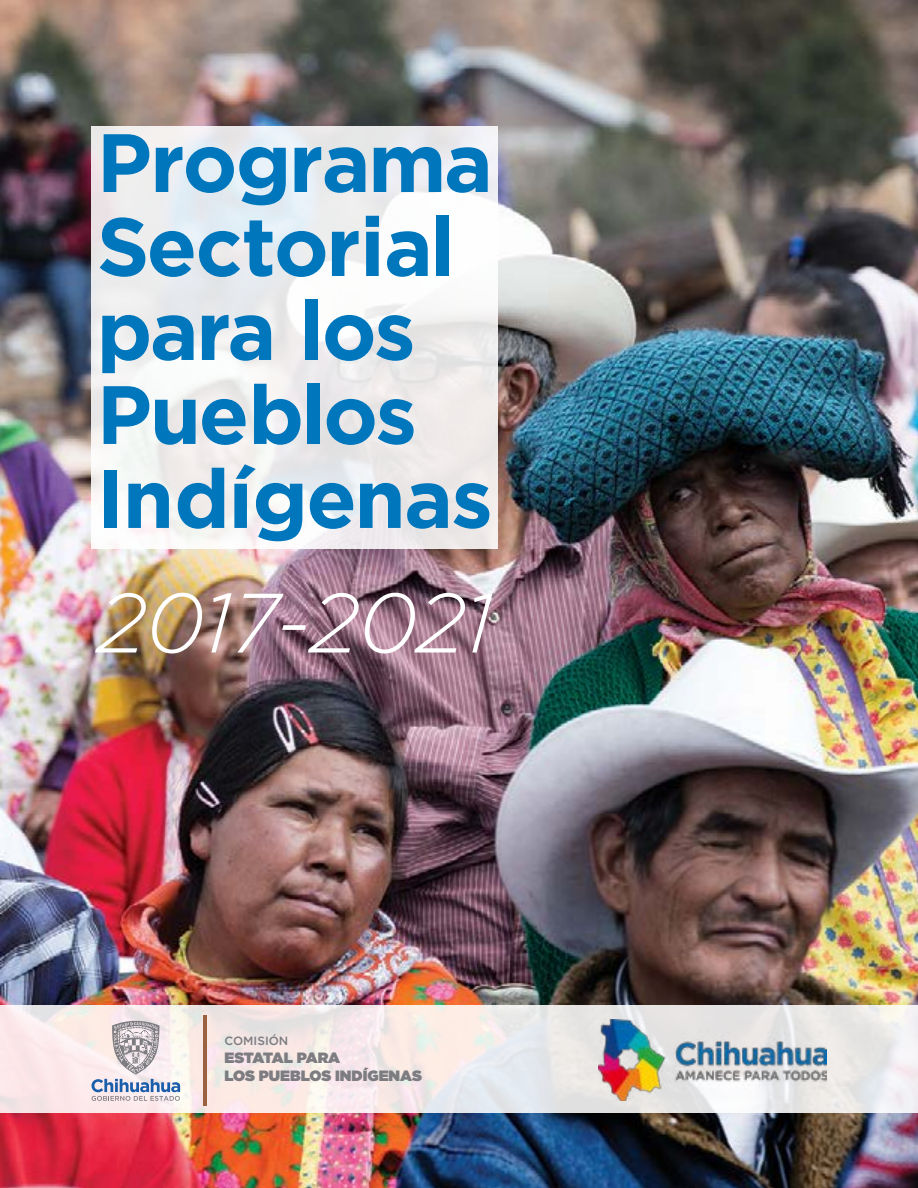
<style>
.page{position:relative;width:918px;height:1188px;background:#fff}
.page>*{position:absolute;margin:0;border:0;box-sizing:border-box;transform-origin:0 0}
.t1{font:italic 300 84px "Gotham";letter-spacing:-.01em;color:#fff}
.t2{font:700 82.5px/84px "Gotham";letter-spacing:-.025em;color:#0076bd}
.t3{font:900 15px/17.9px "Gotham";color:#7c7c81}
.t4{font:500 12px "Gotham";color:#7c7c81}
</style>
<div class="page">
<img style="left:0;top:0;width:918px;height:1188px">
<svg style="left:0;top:1005px;width:918px;height:108px;background:#f0e9e8"></svg>
<svg style="left:92px;top:126px;width:406px;height:423px;fill:#eeedee"></svg>
<svg style="left:92px;top:1019px;width:88px;height:82px"></svg>
<hr style="left:203px;top:1015px;width:4px;height:91px;background:#9a6241">
<img style="left:598px;top:1020px;width:228px;height:80px">
<p class="t2" style="left:97px;top:120px;width:398px">Programa<br>Sectorial para los<br>Pueblos<br>Indígenas</p>
<p class="t1" style="left:97px;top:570px;width:397px">2017-2021</p>
<p class="t4" style="left:224px;top:1033px;width:65px">COMISIÓN</p>
<p class="t3" style="left:224px;top:1049px;width:199px">ESTATAL PARA<br>LOS PUEBLOS INDÍGENAS</p>
</div>
